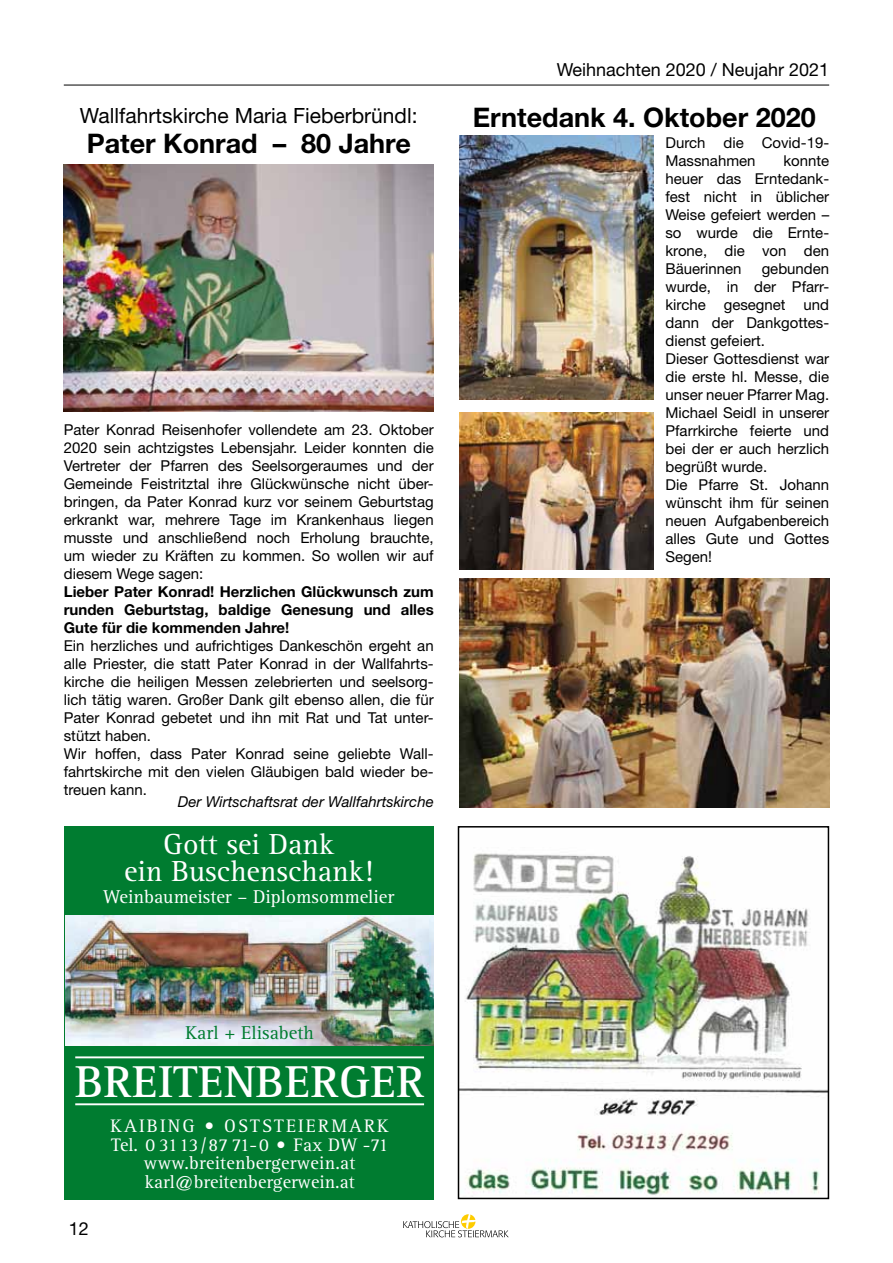
<style>
.page{position:relative;width:893px;height:1263px;background:#fff}
.page>*{position:absolute;margin:0;border:0;box-sizing:border-box;transform-origin:0 0}
.t1{font:700 46.2px "Rotis Serif";letter-spacing:.015em;color:#fff}
.t2{font:30px/27px "Rotis Serif";color:#fff;text-align:center}
.t3{font:700 27px "Helvetica Neue";color:#000}
.t4{font:21px "Helvetica Neue";color:#000}
.t5{font:19.2px "Rotis Serif";color:#fff}
.t6{font:19.2px "Rotis Serif";color:#007c30}
.t7{font:18.75px/18.8px "Rotis Serif";letter-spacing:.015em;color:#fff;text-align:center}
.t8{font:18px "Helvetica Neue";color:#000}
.t9{font:15px/18px "Helvetica Neue";color:#000}
.t10{font:700 15px/18px "Helvetica Neue";color:#000;text-align:justify}
.t11{font:italic 15px "Helvetica Neue";color:#000}
</style>
<div class="page">
<hr style="left:64px;top:85px;width:765px;height:1px;background:#000">
<svg style="left:403px;top:1214px;width:106px;height:23px"></svg>
<div style="left:64px;top:826px;width:370px;height:373px;background:#007c30"></div>
<img style="left:66px;top:915px;width:367px;height:130px">
<hr style="left:75px;top:1056px;width:349px;height:2px;background:#fff">
<hr style="left:75px;top:1103px;width:349px;height:2px;background:#fff">
<img style="left:461px;top:853px;width:365px;height:342px">
<div style="left:458px;top:826px;width:371px;height:373px;border:2px solid #000"></div>
<img style="left:64px;top:164px;width:370px;height:248px">
<img style="left:459px;top:578px;width:370px;height:229px">
<img style="left:459px;top:136px;width:194px;height:263px">
<img style="left:459px;top:413px;width:194px;height:156px">
<h3 class="t4" style="left:80px;top:103px;width:339px">Wallfahrtskirche Maria Fieberbründl:</h3>
<h3 class="t3" style="left:87px;top:127px;width:326px">Pater Konrad – 80 Jahre</h3>
<p class="t9" style="left:64px;top:420px;width:371px;text-align:justify">Pater Konrad Reisenhofer vollendete am 23. Oktober 2020 sein achtzigstes Lebensjahr. Leider konnten die Vertreter der Pfarren des Seelsorgeraumes und der Gemeinde Feistritztal ihre Glückwünsche nicht über&shy;bringen, da Pater Konrad kurz vor seinem Geburtstag erkrankt war, mehrere Tage im Krankenhaus liegen musste und anschließend noch Erholung brauchte, um wieder zu Kräften zu kommen. So wollen wir auf diesem Wege sagen:</p>
<p class="t10" style="left:64px;top:582px;width:371px">Lieber Pater Konrad! Herzlichen Glückwunsch zum runden Geburtstag, baldige Genesung und alles Gute für die kommenden Jahre!</p>
<p class="t9" style="left:64px;top:636px;width:371px">Ein herzliches und aufrichtiges Dankeschön ergeht an alle Priester, die statt Pater Konrad in der Wallfahrts&shy;kirche die heiligen Messen zelebrierten und seelsorg&shy;lich tätig waren. Großer Dank gilt ebenso allen, die für Pater Konrad gebetet und ihn mit Rat und Tat unter&shy;stützt haben.<br>Wir hoffen, dass Pater Konrad seine geliebte Wall&shy;fahrtskirche mit den vielen Gläubigen bald wieder be&shy;treuen kann.</p>
<p class="t11" style="left:178px;top:792px;width:257px">Der Wirtschaftsrat der Wallfahrtskirche</p>
<h2 class="t2" style="left:124px;top:831px;width:251px">Gott sei Dank<br>ein Buschenschank!</h2>
<p class="t5" style="left:103px;top:886px;width:293px">Weinbaumeister – Diplomsommelier</p>
<p class="t8" style="left:557px;top:59px;width:274px">Weihnachten 2020 / Neujahr 2021</p>
<h3 class="t3" style="left:473px;top:101px;width:345px">Erntedank 4. Oktober 2020</h3>
<p class="t9" style="left:665px;top:134px;width:165px">Durch die Covid-19-<br>Massnahmen</p>
<p class="t9" style="left:665px;top:152px;width:165px;text-align:justify;text-indent:118px">konnte heuer das Erntedank&shy;fest nicht in üblicher Weise gefeiert werden – so wurde die Ernte&shy;krone, die von den Bäuerinnen</p>
<p class="t9" style="left:665px;top:260px;width:165px;text-indent:96px">gebunden wurde, in der Pfarr&shy;kirche gesegnet und dann der Dankgottes&shy;dienst gefeiert.<br>Dieser Gottesdienst war die erste hl. Messe, die unser neuer Pfarrer Mag.<br>Michael Seidl in unserer<br>Pfarrkirche feierte und bei der er auch herzlich begrüßt wurde.<br>Die Pfarre St. Johann wünscht ihm für seinen neuen Aufgabenbereich alles Gute und Gottes<br>Segen!</p>
<p class="t6" style="left:186px;top:1022px;width:130px">Karl + Elisabeth</p>
<h1 class="t1" style="left:75px;top:1054px;width:350px">BREITENBERGER</h1>
<p class="t8" style="left:69px;top:1217px;width:22px">12</p>
<p class="t7" style="left:111px;top:1117px;width:280px">KAIBING • OSTSTEIERMARK<br>Tel. 0 3113/87 71-0 • Fax DW -71 www.breitenbergerwein.at karl@breitenbergerwein.at</p>
</div>
